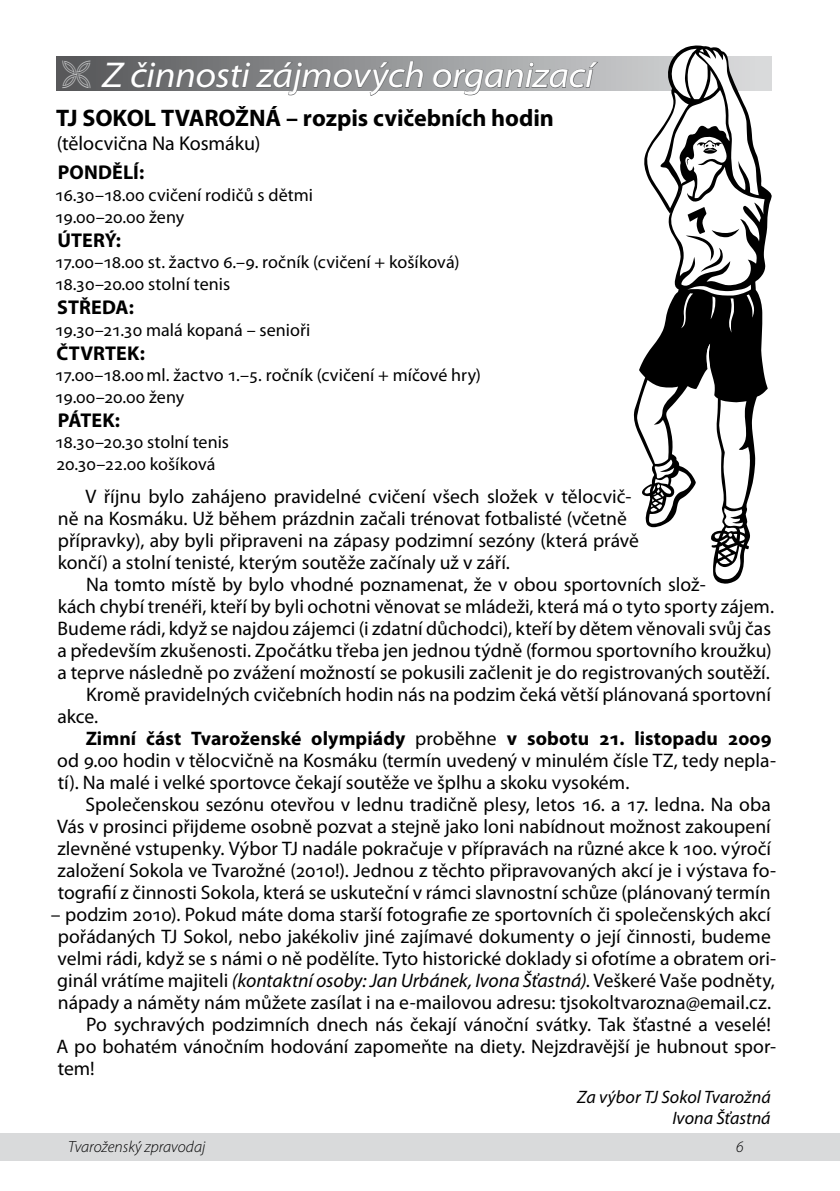
<style>
.page{position:relative;width:840px;height:1191px;background:#fff}
.page>*{position:absolute;margin:0;border:0;box-sizing:border-box;transform-origin:0 0}
.t1{font:italic semi-expanded 36px "Myriad Pro";letter-spacing:-.015em;color:#fff}
.t2{font:700 24px "Myriad Pro";letter-spacing:-.005em;color:#000}
.t3{font:700 20px "Myriad Pro";letter-spacing:.005em;color:#000}
.t4{font:20px "Myriad Pro";color:#000}
.t5{font:19.6px/22px "Myriad Pro";color:#000}
.t6{font:700 19.6px "Myriad Pro";letter-spacing:.005em;color:#000}
.t7{font:18px/21.6px "Myriad Pro";color:#000}
.t8{font:italic 18px/21.6px "Myriad Pro";color:#000;text-align:right}
.t9{font:italic 300 16px "Myriad Pro";color:#000}
.s1{font-weight:400}
.s2{font-style:italic}
</style>
<div class="page">
<div style="left:0;top:1133px;width:839px;height:28px;background:#d9dadb"></div>
<svg style="left:839px;top:1133px;width:1px;height:28px"></svg>
<svg style="left:57px;top:57px;width:576px;height:34px;background:#97989a"></svg>
<svg style="left:100px;top:60px;width:323px;height:36px;background:#8b8c8e"></svg>
<svg style="left:432px;top:61px;width:167px;height:35px;background:#adafb0"></svg>
<svg style="left:633px;top:45px;width:138px;height:539px"></svg>
<svg style="left:706px;top:344px;width:3px;height:25px"></svg>
<svg style="left:645px;top:49px;width:119px;height:284px"></svg>
<svg style="left:636px;top:380px;width:55px;height:144px"></svg>
<svg style="left:715px;top:400px;width:34px;height:179px"></svg>
<svg style="left:62px;top:59px;width:28px;height:29px"></svg>
<h1 class="t1" style="left:102px;top:56px;width:492px">Z činnosti zájmových organizací</h1>
<p class="t2" style="left:56px;top:102px;width:499px">TJ SOKOL TVAROŽNÁ – rozpis cvičebních hodin</p>
<p class="t4" style="left:57px;top:131px;width:205px">(tělocvična Na Kosmáku)</p>
<p class="t3" style="left:58px;top:160px;width:88px">PONDĚLÍ:</p>
<p class="t7" style="left:55px;top:184px;width:260px">16.30–18.00 cvičení rodičů s dětmi<br>19.00–20.00 ženy</p>
<p class="t3" style="left:58px;top:227px;width:65px">ÚTERÝ:</p>
<p class="t7" style="left:55px;top:251px;width:406px">17.00–18.00 st. žactvo 6.–9. ročník (cvičení + košíková)<br>18.30–20.00 stolní tenis</p>
<p class="t3" style="left:57px;top:294px;width:78px">STŘEDA:</p>
<p class="t7" style="left:55px;top:318px;width:257px">19.30–21.30 malá kopaná – senioři</p>
<p class="t3" style="left:56px;top:340px;width:90px">ČTVRTEK:</p>
<p class="t7" style="left:55px;top:364px;width:427px">17.00–18.00ml. žactvo 1.–5. ročník (cvičení + míčové hry)<br>19.00–20.00 ženy</p>
<p class="t3" style="left:58px;top:407px;width:64px">PÁTEK:</p>
<p class="t7" style="left:55px;top:431px;width:175px">18.30–20.30 stolní tenis<br>20.30–22.00 košíková</p>
<p class="t5" style="left:58px;top:485px;width:582px;text-indent:28px">V říjnu bylo zahájeno pravidelné cvičení všech složek v tělocvič&shy;ně na Kosmáku. Už během prázdnin začali trénovat fotbalisté (včetně přípravky), aby byli připraveni na zápasy podzimní sezóny (která právě končí) a stolní tenisté, kterým soutěže začínaly už v září.</p>
<p class="t5" style="left:86px;top:573px;width:620px">Na tomto místě by bylo vhodné poznamenat, že v obou sportovních slož-</p>
<p class="t5" style="left:58px;top:595px;width:717px">kách chybí trenéři, kteří by byli ochotni věnovat se mládeži, která má o tyto sporty zájem.</p>
<p class="t5" style="left:58px;top:617px;width:714px">Budeme rádi, když se najdou zájemci (i zdatní důchodci), kteří by dětem věnovali svůj čas</p>
<p class="t5" style="left:57px;top:639px;width:715px">a především zkušenosti. Zpočátku třeba jen jednou týdně (formou sportovního kroužku)</p>
<p class="t5" style="left:57px;top:661px;width:713px">a teprve následně po zvážení možností se pokusili začlenit je do registrovaných soutěží.</p>
<p class="t5" style="left:86px;top:683px;width:686px">Kromě pravidelných cvičebních hodin nás na podzim čeká větší plánovaná sportovní</p>
<p class="t5" style="left:57px;top:705px;width:42px">akce.</p>
<p class="t6" style="left:86px;top:726px;width:687px">Zimní část Tvaroženské olympiády <span class="s1">proběhne</span> v sobotu 21. listopadu 2009</p>
<p class="t5" style="left:57px;top:749px;width:719px">od 9.00 hodin v tělocvičně na Kosmáku (termín uvedený v minulém čísle TZ, tedy nepla-</p>
<p class="t5" style="left:58px;top:771px;width:573px">tí). Na malé i velké sportovce čekají soutěže ve šplhu a skoku vysokém.</p>
<p class="t5" style="left:86px;top:793px;width:686px">Společenskou sezónu otevřou v lednu tradičně plesy, letos 16. a 17. ledna. Na oba</p>
<p class="t5" style="left:57px;top:815px;width:714px">Vás v prosinci přijdeme osobně pozvat a stejně jako loni nabídnout možnost zakoupení</p>
<p class="t5" style="left:57px;top:837px;width:714px">zlevněné vstupenky. Výbor TJ nadále pokračuje v přípravách na různé akce k 100. výročí</p>
<p class="t5" style="left:57px;top:859px;width:719px">založení Sokola ve Tvarožné (2010!). Jednou z těchto připravovaných akcí je i výstava fo-</p>
<p class="t5" style="left:58px;top:881px;width:714px">tografií z činnosti Sokola, která se uskuteční v rámci slavnostní schůze (plánovaný termín</p>
<p class="t5" style="left:51px;top:903px;width:721px">– podzim 2010). Pokud máte doma starší fotografie ze sportovních či společenských akcí</p>
<p class="t5" style="left:58px;top:925px;width:714px">pořádaných TJ Sokol, nebo jakékoliv jiné zajímavé dokumenty o její činnosti, budeme</p>
<p class="t5" style="left:57px;top:947px;width:719px">velmi rádi, když se s námi o ně podělíte. Tyto historické doklady si ofotíme a obratem ori-</p>
<p class="t5" style="left:57px;top:969px;width:718px">ginál vrátíme majiteli <span class="s2">(kontaktní osoby: Jan Urbánek, Ivona Šťastná)</span>. Veškeré Vaše podněty,</p>
<p class="t5" style="left:58px;top:991px;width:714px">nápady a náměty nám můžete zasílat i na e-mailovou adresu: tjsokoltvarozna@email.cz.</p>
<p class="t5" style="left:86px;top:1013px;width:686px">Po sychravých podzimních dnech nás čekají vánoční svátky. Tak šťastné a veselé!</p>
<p class="t5" style="left:56px;top:1035px;width:720px">A po bohatém vánočním hodování zapomeňte na diety. Nejzdravější je hubnout spor-</p>
<p class="t5" style="left:58px;top:1057px;width:39px">tem!</p>
<p class="t8" style="left:577px;top:1085px;width:195px">Za výbor TJ Sokol Tvarožná<br>Ivona Šťastná</p>
<p class="t9" style="left:68px;top:1138px;width:138px">Tvaroženský zpravodaj</p>
<p class="t9" style="left:735px;top:1138px;width:9px">6</p>
</div>
